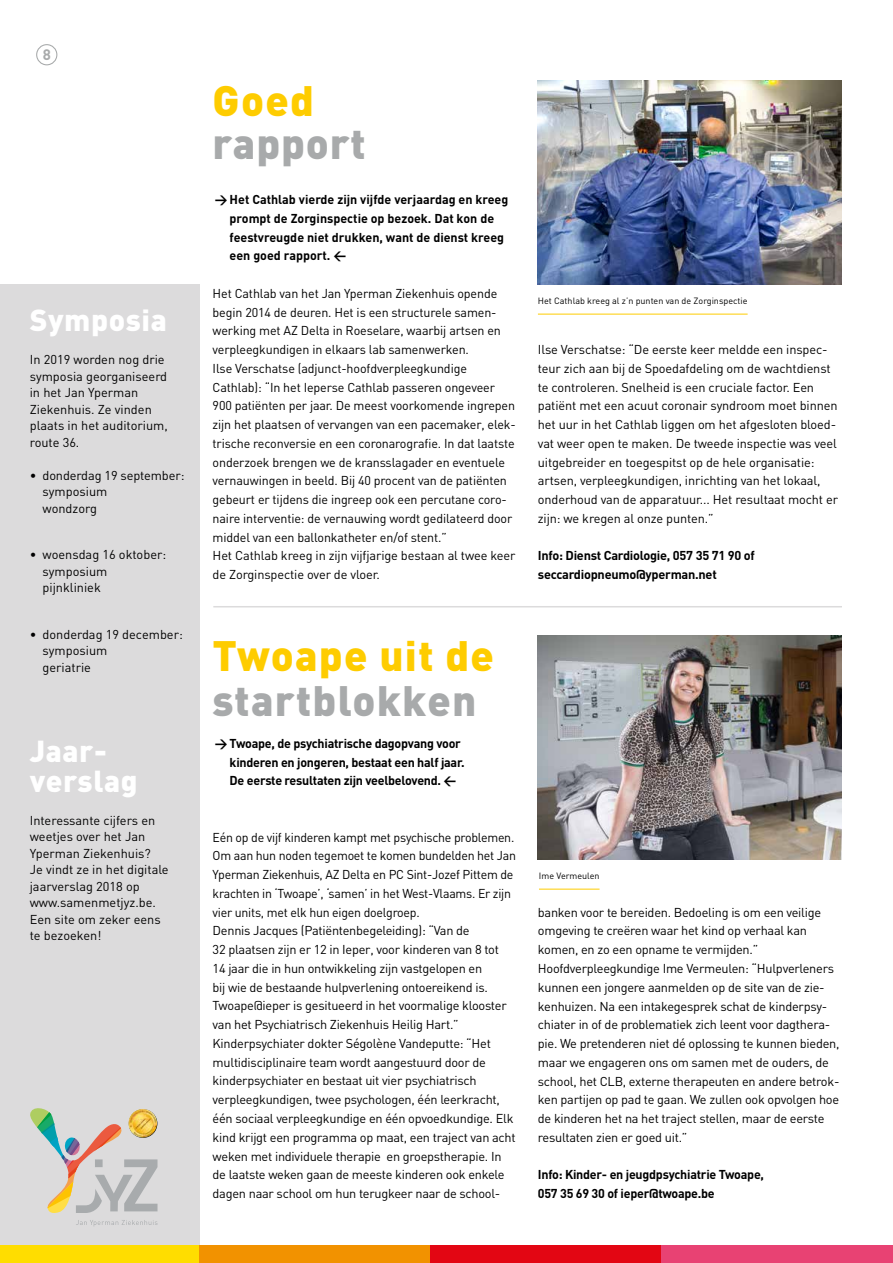
<style>
.page{position:relative;width:893px;height:1263px;background:#fff}
.page>*{position:absolute;margin:0;border:0;box-sizing:border-box;transform-origin:0 0}
.t1{font:900 42px "DIN";letter-spacing:.03em;color:#a8aaab}
.t2{font:900 42px "DIN";letter-spacing:.03em;color:#fecc00}
.t3{font:900 30px/30px "DIN";letter-spacing:.02em;color:#fff}
.t4{font:700 15px "DIN";color:#a8aaab}
.t5{font:12.75px/18.8px "DIN";letter-spacing:-.02em;color:#000}
.t6{font:12.75px/16.5px "DIN";color:#000}
.t7{font:700 12.75px/18.8px "DIN";letter-spacing:-.02em;color:#000}
.t8{font:700 12.75px/18.8px "DIN";color:#000}
.t9{font:9px "DIN";color:#000}
</style>
<div class="page">
<div style="left:0;top:285px;width:200px;height:978px;background:#dcdbdc"></div>
<svg style="left:30px;top:1108px;width:128px;height:118px"></svg>
<img style="left:128px;top:1109px;width:29px;height:28px;border-radius:14px">
<div style="left:0;top:1246px;width:200px;height:17px;background:#fd0"></div>
<div style="left:200px;top:1246px;width:231px;height:17px;background:#f29200"></div>
<div style="left:431px;top:1246px;width:231px;height:17px;background:#e30613"></div>
<div style="left:662px;top:1246px;width:231px;height:17px;background:#e84273"></div>
<div style="left:36px;top:44px;width:21px;height:21px;border:1px solid #a8aaab;border-radius:50%"></div>
<hr style="left:213px;top:606px;width:629px;height:1px;background:#dcdbdc">
<img style="left:538px;top:635px;width:304px;height:224px">
<hr style="left:539px;top:889px;width:61px;height:1px;background:#fecc00">
<img style="left:538px;top:80px;width:304px;height:205px">
<hr style="left:538px;top:314px;width:210px;height:1px;background:#fecc00">
<p class="t4" style="left:43px;top:45px;width:10px">8</p>
<h2 class="t3" style="left:30px;top:304px;width:139px">Symposia</h2>
<p class="t6" style="left:30px;top:351px;width:140px">In 2019 worden nog drie symposia georganiseerd in het Jan Yperman<br>Ziekenhuis. Ze vinden plaats in het auditorium, route 36.</p>
<p class="t5" style="left:43px;top:467px;width:143px;line-height:16.5px;text-indent:-13px">• donderdag 19 september: symposium<br>wondzorg</p>
<p class="t6" style="left:43px;top:546px;width:125px;text-indent:-13px">• woensdag 16 oktober: symposium pijnkliniek</p>
<p class="t6" style="left:43px;top:626px;width:142px;text-indent:-13px">• donderdag 19 december: symposium<br>geriatrie</p>
<h2 class="t3" style="left:30px;top:734px;width:109px">Jaar&shy;verslag</h2>
<p class="t6" style="left:30px;top:812px;width:140px">Interessante cijfers en weetjes over het Jan<br>Yperman Ziekenhuis?<br>Je vindt ze in het digitale jaarverslag 2018 op www.samenmetjyz.be.<br>Een site om zeker eens te bezoeken!</p>
<h1 class="t2" style="left:213px;top:72px;width:103px">Goed</h1>
<h1 class="t1" style="left:213px;top:116px;width:155px">rapport</h1>
<p class="t8" style="left:230px;top:189px;width:280px;text-indent:-15px">&gt; Het Cathlab vierde zijn vijfde verjaardag en kreeg prompt de Zorginspectie op bezoek. Dat kon de feestvreugde niet drukken, want de dienst kreeg een goed rapport. &lt;</p>
<p class="t5" style="left:213px;top:284px;width:305px">Het Cathlab van het Jan Yperman Ziekenhuis opende begin 2014 de deuren. Het is een structurele samen&shy;werking met AZ Delta in Roeselare, waarbij artsen en verpleegkundigen in elkaars lab samenwerken.<br>Ilse Verschatse (adjunct-hoofdverpleegkundige Cathlab): “In het Ieperse Cathlab passeren ongeveer 900 patiënten per jaar. De meest voorkomende ingrepen zijn het plaatsen of vervangen van een pacemaker, elek&shy;trische reconversie en een coronarografie. In dat laatste onderzoek brengen we de kransslagader en eventuele vernauwingen in beeld. Bij 40 procent van de patiënten gebeurt er tijdens die ingreep ook een percutane coro&shy;naire interventie: de vernauwing wordt gedilateerd door middel van een ballonkatheter en/of stent.”<br>Het Cathlab kreeg in zijn vijfjarige bestaan al twee keer de Zorginspectie over de vloer.</p>
<p class="t9" style="left:538px;top:295px;width:211px">Het Cathlab kreeg al z’n punten van de Zorginspectie</p>
<p class="t5" style="left:538px;top:340px;width:302px">Ilse Verschatse: “De eerste keer meldde een inspec&shy;teur zich aan bij de Spoedafdeling om de wachtdienst te controleren. Snelheid is een cruciale factor. Een patiënt met een acuut coronair syndroom moet binnen het uur in het Cathlab liggen om het afgesloten bloed&shy;vat weer open te maken. De tweede inspectie was veel uitgebreider en toegespitst op de hele organisatie: artsen, verpleegkundigen, inrichting van het lokaal, onderhoud van de apparatuur... Het resultaat mocht er zijn: we kregen al onze punten.”</p>
<p class="t7" style="left:538px;top:546px;width:218px">Info: Dienst Cardiologie, 057 35 71 90 of seccardiopneumo@yperman.net</p>
<h1 class="t2" style="left:213px;top:627px;width:283px">Twoape uit de</h1>
<h1 class="t1" style="left:213px;top:672px;width:265px">startblokken</h1>
<p class="t7" style="left:230px;top:733px;width:236px;text-indent:-15px">&gt; Twoape, de psychiatrische dagopvang voor kinderen en jongeren, bestaat een half jaar.<br>De eerste resultaten zijn veelbelovend. &lt;</p>
<p class="t5" style="left:213px;top:827px;width:305px">Eén op de vijf kinderen kampt met psychische problemen.<br>Om aan hun noden tegemoet te komen bundelden het Jan Yperman Ziekenhuis, AZ Delta en PC Sint-Jozef Pittem de krachten in ‘Twoape’, ‘samen’ in het West-Vlaams. Er zijn vier units, met elk hun eigen doelgroep.<br>Dennis Jacques (Patiëntenbegeleiding): “Van de<br>32 plaatsen zijn er 12 in Ieper, voor kinderen van 8 tot<br>14 jaar die in hun ontwikkeling zijn vastgelopen en<br>bij wie de bestaande hulpverlening ontoereikend is.<br>Twoape@ieper is gesitueerd in het voormalige klooster van het Psychiatrisch Ziekenhuis Heilig Hart.” Kinderpsychiater dokter Ségolène Vandeputte: “Het multidisciplinaire team wordt aangestuurd door de kinderpsychiater en bestaat uit vier psychiatrisch verpleegkundigen, twee psychologen, één leerkracht, één sociaal verpleegkundige en één opvoedkundige. Elk kind krijgt een programma op maat, een traject van acht weken met individuele therapie en groepstherapie. In de laatste weken gaan de meeste kinderen ook enkele dagen naar school om hun terugkeer naar de school-</p>
<p class="t9" style="left:539px;top:870px;width:62px">Ime Vermeulen</p>
<p class="t5" style="left:538px;top:902px;width:303px">banken voor te bereiden. Bedoeling is om een veilige omgeving te creëren waar het kind op verhaal kan komen, en zo een opname te vermijden.” Hoofdverpleegkundige Ime Vermeulen: “Hulpverleners kunnen een jongere aanmelden op de site van de zie&shy;kenhuizen. Na een intakegesprek schat de kinderpsy&shy;chiater in of de problematiek zich leent voor dagthera&shy;pie. We pretenderen niet dé oplossing te kunnen bieden, maar we engageren ons om samen met de ouders, de school, het CLB, externe therapeuten en andere betrok&shy;ken partijen op pad te gaan. We zullen ook opvolgen hoe de kinderen het na het traject stellen, maar de eerste resultaten zien er goed uit.”</p>
<p class="t7" style="left:538px;top:1165px;width:228px">Info: Kinder- en jeugdpsychiatrie Twoape,<br>057 35 69 30 of ieper@twoape.be</p>
</div>
